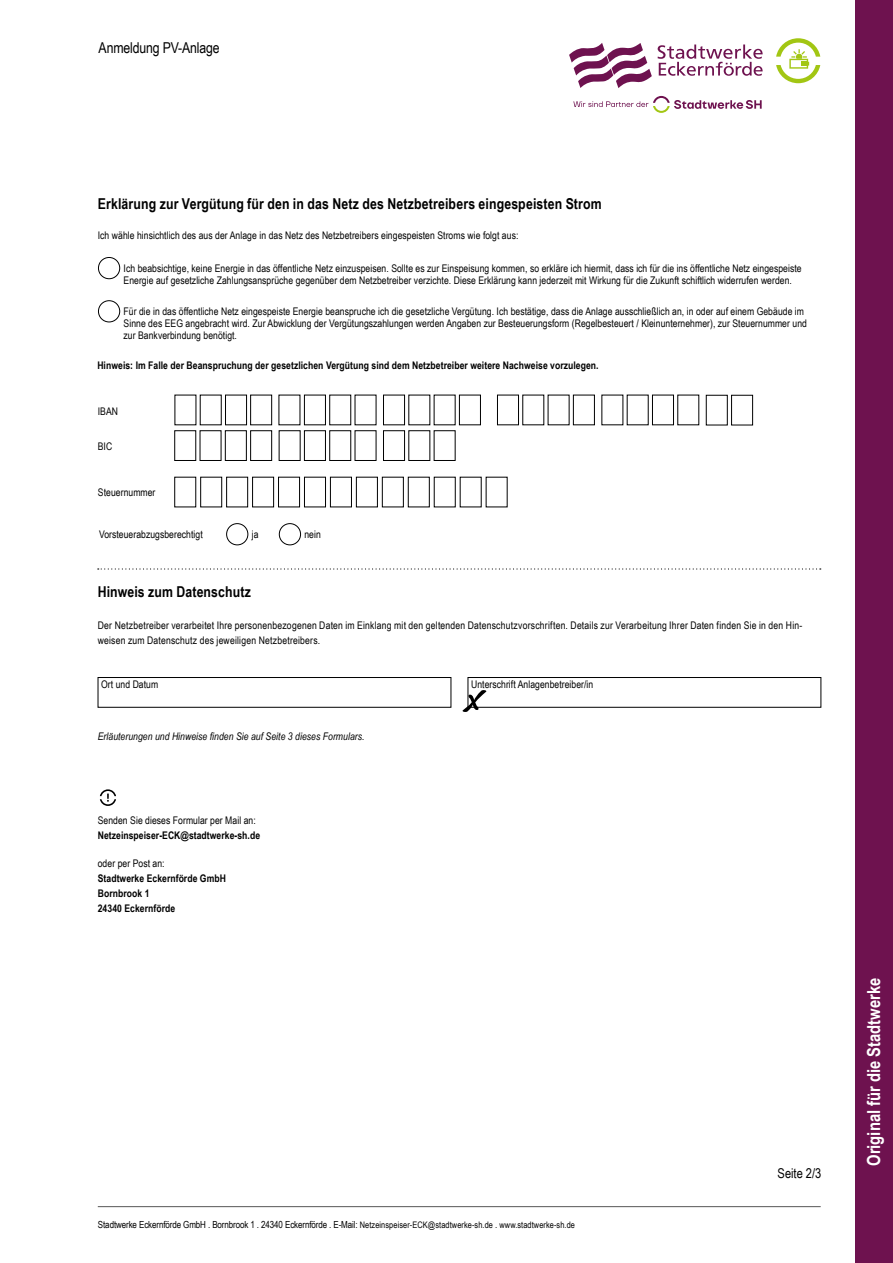
<style>
.page{position:relative;width:893px;height:1263px;background:#fff}
.page>*{position:absolute;margin:0;border:0;box-sizing:border-box;transform-origin:0 0}
.t1{font:700 18px "Arial Narrow";color:#fff}
.Headline_2{font:700 15px "Arial Narrow";letter-spacing:.01em;color:#000}
.t2{font:15px "Arial Narrow";letter-spacing:-.01em;color:#000}
.t3{font:13.5px "Arial Narrow";color:#000}
.Fließtext{font:10.5px/12px "Arial Narrow";letter-spacing:.005em;color:#000}
.Fließtext-2{font:700 10.5px/15px "Arial Narrow";letter-spacing:.005em;color:#000}
.Fließtext-3{font:italic 10.5px "Arial Narrow";letter-spacing:.005em;color:#000}
.Felder{font:10.5px "Arial Narrow";letter-spacing:.005em;color:#000}
.Fußzeile{font:9.75px "Arial Narrow";letter-spacing:-.01em;color:#000}
.s1{font-weight:400}
.s2{font-size:9px}
</style>
<div class="page">
<div style="left:855px;top:0;width:38px;height:1263px;background:#6e124f"></div>
<hr style="left:98px;top:1206px;width:723px;height:1px;background:#565656">
<svg style="left:573px;top:96px;width:189px;height:17px"></svg>
<svg style="left:569px;top:43px;width:83px;height:45px"></svg>
<svg style="left:658px;top:44px;width:105px;height:32px"></svg>
<svg style="left:776px;top:38px;width:44px;height:45px"></svg>
<svg style="left:98px;top:568px;width:723px;height:1px"></svg>
<div style="left:279px;top:523px;width:22px;height:22px;border:1px solid #000;border-radius:50%"></div>
<div style="left:226px;top:523px;width:22px;height:22px;border:1px solid #000;border-radius:50%"></div>
<div style="left:98px;top:300px;width:22px;height:22px;border:1px solid #000;border-radius:50%"></div>
<div style="left:98px;top:257px;width:22px;height:22px;border:1px solid #000;border-radius:50%"></div>
<div style="left:98px;top:677px;width:353px;height:30px;border:1px solid #000"></div>
<div style="left:468px;top:677px;width:353px;height:30px;border:1px solid #000"></div>
<div style="left:175px;top:430px;width:21px;height:31px;border:1px solid #000"></div>
<div style="left:279px;top:430px;width:21px;height:31px;border:1px solid #000"></div>
<div style="left:278px;top:477px;width:22px;height:30px;border:1px solid #000"></div>
<div style="left:200px;top:430px;width:21px;height:31px;border:1px solid #000"></div>
<div style="left:200px;top:477px;width:22px;height:30px;border:1px solid #000"></div>
<div style="left:304px;top:430px;width:22px;height:31px;border:1px solid #000"></div>
<div style="left:304px;top:477px;width:22px;height:30px;border:1px solid #000"></div>
<div style="left:383px;top:430px;width:22px;height:31px;border:1px solid #000"></div>
<div style="left:382px;top:477px;width:22px;height:30px;border:1px solid #000"></div>
<div style="left:225px;top:430px;width:22px;height:31px;border:1px solid #000"></div>
<div style="left:226px;top:477px;width:22px;height:30px;border:1px solid #000"></div>
<div style="left:330px;top:430px;width:21px;height:31px;border:1px solid #000"></div>
<div style="left:330px;top:477px;width:22px;height:30px;border:1px solid #000"></div>
<div style="left:409px;top:430px;width:21px;height:31px;border:1px solid #000"></div>
<div style="left:408px;top:477px;width:21px;height:30px;border:1px solid #000"></div>
<div style="left:250px;top:395px;width:22px;height:30px;border:1px solid #000"></div>
<div style="left:225px;top:395px;width:22px;height:30px;border:1px solid #000"></div>
<div style="left:497px;top:395px;width:22px;height:30px;border:1px solid #000"></div>
<div style="left:573px;top:395px;width:22px;height:30px;border:1px solid #000"></div>
<div style="left:250px;top:430px;width:22px;height:31px;border:1px solid #000"></div>
<div style="left:252px;top:477px;width:22px;height:30px;border:1px solid #000"></div>
<div style="left:355px;top:430px;width:21px;height:31px;border:1px solid #000"></div>
<div style="left:356px;top:477px;width:22px;height:30px;border:1px solid #000"></div>
<div style="left:434px;top:430px;width:21px;height:31px;border:1px solid #000"></div>
<div style="left:304px;top:395px;width:22px;height:30px;border:1px solid #000"></div>
<div style="left:652px;top:395px;width:22px;height:30px;border:1px solid #000"></div>
<div style="left:383px;top:395px;width:22px;height:30px;border:1px solid #000"></div>
<div style="left:459px;top:395px;width:22px;height:30px;border:1px solid #000"></div>
<div style="left:706px;top:395px;width:21px;height:30px;border:1px solid #000"></div>
<div style="left:731px;top:395px;width:22px;height:30px;border:1px solid #000"></div>
<svg style="left:462px;top:689px;width:26px;height:23px"></svg>
<svg style="left:100px;top:789px;width:16px;height:17px"></svg>
<h2 class="t2" style="left:99px;top:37px;width:123px">Anmeldung PV-Anlage</h2>
<h2 class="Headline_2" style="left:98px;top:192px;width:505px">Erklärung zur Vergütung für den in das Netz des Netzbetreibers eingespeisten Strom</h2>
<p class="Fließtext" style="left:98px;top:229px;width:422px">Ich wähle hinsichtlich des aus der Anlage in das Netz des Netzbetreibers eingespeisten Stroms wie folgt aus:</p>
<p class="Fließtext" style="left:124px;top:262px;width:680px">Ich beabsichtige, keine Energie in das öffentliche Netz einzuspeisen. Sollte es zur Einspeisung kommen, so erkläre ich hiermit, dass ich für die ins öffentliche Netz eingespeiste<br>Energie auf gesetzliche Zahlungsansprüche gegenüber dem Netzbetreiber verzichte. Diese Erklärung kann jederzeit mit Wirkung für die Zukunft schiftlich widerrufen werden.</p>
<p class="Fließtext" style="left:124px;top:305px;width:685px">Für die in das öffentliche Netz eingespeiste Energie beanspruche ich die gesetzliche Vergütung. Ich bestätige, dass die Anlage ausschließlich an, in oder auf einem Gebäude im<br>Sinne des EEG angebracht wird. Zur Abwicklung der Vergütungszahlungen werden Angaben zur Besteuerungsform (Regelbesteuert / Kleinunternehmer), zur Steuernummer und zur Bankverbindung benötigt.</p>
<p class="Fließtext-2" style="left:97px;top:357px;width:503px">Hinweis: Im Falle der Beanspruchung der gesetzlichen Vergütung sind dem Netzbetreiber weitere Nachweise vorzulegen.</p>
<p class="Fließtext" style="left:98px;top:405px;width:22px">IBAN</p>
<p class="Fließtext" style="left:98px;top:440px;width:16px">BIC</p>
<p class="Fließtext" style="left:98px;top:486px;width:59px">Steuernummer</p>
<p class="Fließtext" style="left:99px;top:528px;width:105px">Vorsteuerabzugsberechtigt</p>
<p class="Fließtext" style="left:252px;top:528px;width:8px">ja</p>
<p class="Fließtext" style="left:304px;top:528px;width:18px">nein</p>
<h2 class="Headline_2" style="left:98px;top:580px;width:155px">Hinweis zum Datenschutz</h2>
<p class="Fließtext" style="left:98px;top:617px;width:706px;line-height:15px">Der Netzbetreiber verarbeitet Ihre personenbezogenen Daten im Einklang mit den geltenden Datenschutzvorschriften. Details zur Verarbeitung Ihrer Daten finden Sie in den Hin&shy;weisen zum Datenschutz des jeweiligen Netzbetreibers.</p>
<p class="Felder" style="left:101px;top:677px;width:59px">Ort und Datum</p>
<p class="Felder" style="left:471px;top:677px;width:124px">Unterschrift Anlagenbetreiber/in</p>
<p class="Fließtext-3" style="left:98px;top:729px;width:268px">Erläuterungen und Hinweise finden Sie auf Seite 3 dieses Formulars.</p>
<p class="Fließtext-2" style="left:98px;top:812px;width:164px"><span class="s1">Senden Sie dieses Formular per Mail an:<br></span>Netzeinspeiser-ECK@stadtwerke-sh.de</p>
<p class="Fließtext-2" style="left:98px;top:855px;width:130px"><span class="s1">oder per Post an:<br></span>Stadtwerke Eckernförde GmbH<br>Bornbrook 1<br>24340 Eckernförde</p>
<p class="Fußzeile" style="left:98px;top:1218px;width:479px">Stadtwerke Eckernförde GmbH . Bornbrook 1 . 24340 Eckernförde . E-Mail: <span class="s2">Netzeinspeiser-ECK@stadtwerke-sh.de</span> . <span class="s2">www.stadtwerke-sh.de</span></p>
<p class="t3" style="left:778px;top:1163px;width:45px">Seite 2/3</p>
<h1 class="t1" style="left:860px;top:1166px;width:189px;rotate:-90deg">Original für die Stadtwerke</h1>
</div>
